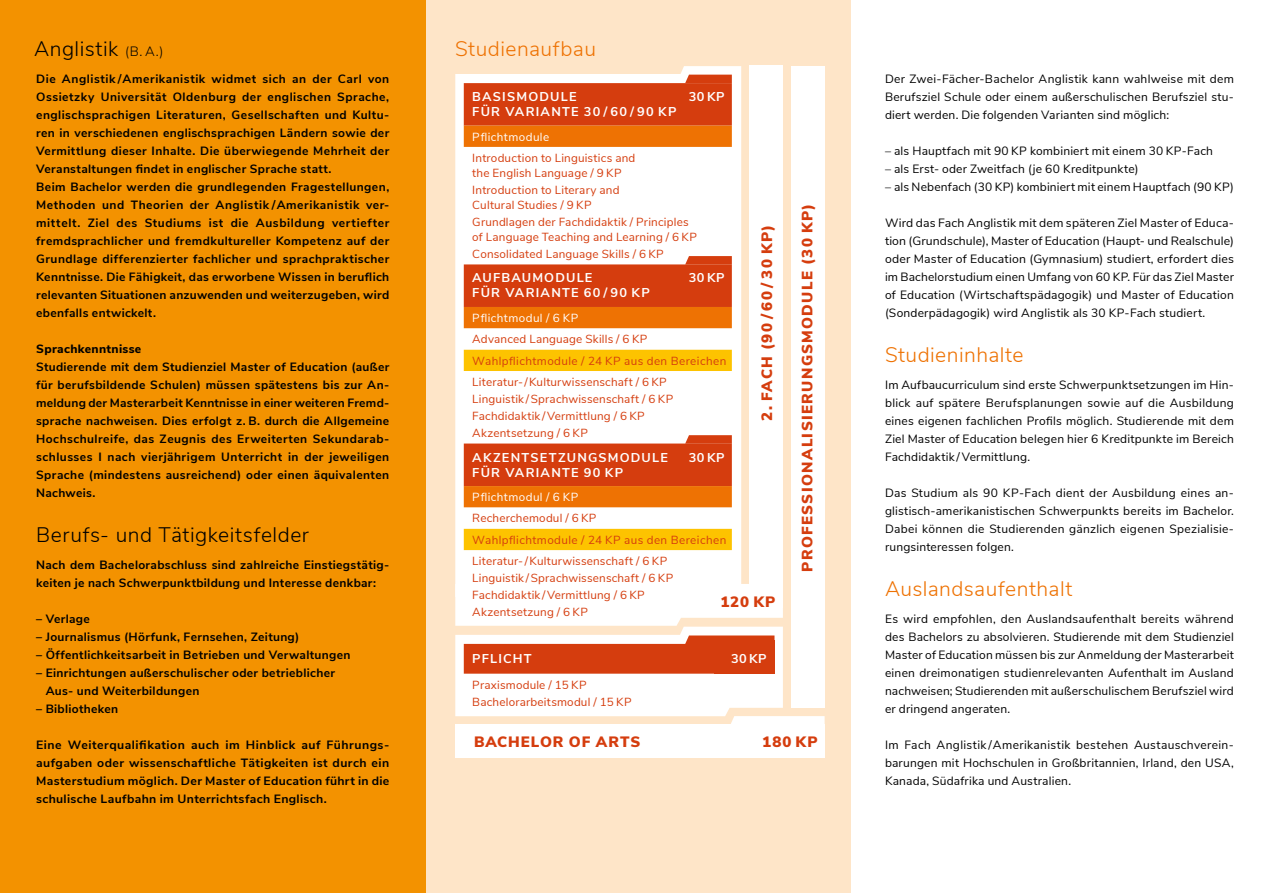
<style>
.page{position:relative;width:1268px;height:893px;background:#fff}
.page>*{position:absolute;margin:0;border:0;box-sizing:border-box;transform-origin:0 0}
.t1{font:300 21px "Nunito Sans";letter-spacing:.02em;color:#ee7203}
.t2{font:300 21px "Nunito Sans";letter-spacing:.025em;color:#000}
.t3{font:900 15px "Nunito Sans";letter-spacing:.085em;color:#d53d0e}
.t4{font:900 15px "Nunito Sans";letter-spacing:.06em;color:#d53d0e}
.t5{font:700 12.75px "Nunito Sans";letter-spacing:.095em;color:#fff}
.t6{font:700 12px/18px "Nunito Sans";letter-spacing:.035em;color:#000}
.t7{font:12px/18px "Nunito Sans";letter-spacing:.015em;color:#000;text-align:justify}
.t8{font:800 12px "Nunito Sans";letter-spacing:.03em;color:#000}
.t9{font:11.7px/17px "Nunito Sans";letter-spacing:.015em;color:#d53d0e}
.t10{font:11.7px "Nunito Sans";letter-spacing:.035em;color:#fff}
.s1{font-size:13.5px}
</style>
<div class="page">
<div style="left:425px;top:0;width:425px;height:893px;background:#fee5c8"></div>
<div style="left:0;top:0;width:425px;height:893px;background:#f39200"></div>
<svg style="left:455px;top:66px;width:286px;height:518px;background:#fefaf5"></svg>
<div style="left:791px;top:66px;width:33px;height:642px;background:#fff"></div>
<div style="left:749px;top:66px;width:33px;height:542px;background:#fff"></div>
<svg style="left:463px;top:83px;width:268px;height:501px;background:#e79479"></svg>
<svg style="left:463px;top:126px;width:268px;height:224px;background:#f3bfa1"></svg>
<svg style="left:463px;top:350px;width:268px;height:200px;background:#f3b97a"></svg>
<div style="left:455px;top:725px;width:369px;height:33px;background:#fff"></div>
<svg style="left:685px;top:75px;width:46px;height:8px"></svg>
<svg style="left:685px;top:256px;width:46px;height:9px"></svg>
<svg style="left:685px;top:435px;width:46px;height:9px"></svg>
<svg style="left:455px;top:584px;width:369px;height:141px"></svg>
<div style="left:713px;top:640px;width:61px;height:34px;background:#d53d0e"></div>
<h1 class="t2" style="left:34px;top:33px;width:131px">Anglistik <span class="s1">(B. A.)</span></h1>
<p class="t6" style="left:36px;top:69px;width:354px">Die Anglistik / Amerikanistik widmet sich an der Carl von Ossietzky Universität Oldenburg der englischen Sprache, englischsprachigen Literaturen, Gesellschaften und Kultu&shy;ren in verschiedenen englischsprachigen Ländern sowie der Vermittlung dieser Inhalte. Die überwiegende Mehrheit der Veranstaltungen findet in englischer Sprache statt.<br>Beim Bachelor werden die grundlegenden Fragestellungen, Methoden und Theorien der Anglistik / Amerikanistik ver&shy;mittelt. Ziel des Studiums ist die Ausbildung vertiefter fremdsprachlicher und fremdkultureller Kompetenz auf der Grundlage differenzierter fachlicher und sprachpraktischer Kenntnisse. Die Fähigkeit, das erworbene Wissen in beruflich relevanten Situationen anzuwenden und weiterzugeben, wird ebenfalls entwickelt.</p>
<p class="t8" style="left:36px;top:340px;width:107px">Sprachkenntnisse</p>
<p class="t6" style="left:36px;top:357px;width:354px;text-align:justify">Studierende mit dem Studienziel Master of Education (außer für berufsbildende Schulen) müssen spätestens bis zur An&shy;meldung der Masterarbeit Kenntnisse in einer weiteren Fremd&shy;sprache nachweisen. Dies erfolgt z. B. durch die Allgemeine Hochschulreife, das Zeugnis des Erweiterten Sekundarab&shy;schlusses I nach vierjährigem Unterricht in der jeweiligen Sprache (mindestens ausreichend) oder einen äquivalenten Nachweis.</p>
<h1 class="t2" style="left:36px;top:519px;width:274px">Berufs- und Tätigkeitsfelder</h1>
<p class="t6" style="left:36px;top:555px;width:354px">Nach dem Bachelorabschluss sind zahlreiche Einstiegstätig&shy;keiten je nach Schwerpunktbildung und Interesse denkbar:</p>
<p class="t6" style="left:36px;top:609px;width:55px">– Verlage</p>
<p class="t6" style="left:36px;top:627px;width:264px">– Journalismus (Hörfunk, Fernsehen, Zeitung)</p>
<p class="t6" style="left:36px;top:645px;width:316px">– Öffentlichkeitsarbeit in Betrieben und Verwaltungen</p>
<p class="t6" style="left:46px;top:663px;width:291px;text-indent:-9px">– Einrichtungen außerschulischer oder betrieblicher<br>Aus- und Weiterbildungen</p>
<p class="t6" style="left:36px;top:699px;width:84px">– Bibliotheken</p>
<p class="t6" style="left:36px;top:735px;width:354px;text-align:justify">Eine Weiterqualifikation auch im Hinblick auf Führungs&shy;aufgaben oder wissenschaftliche Tätigkeiten ist durch ein Masterstudium möglich. Der Master of Education führt in die schulische Laufbahn im Unterrichtsfach Englisch.</p>
<h1 class="t1" style="left:455px;top:33px;width:142px">Studienaufbau</h1>
<p class="t5" style="left:472px;top:87px;width:106px">BASISMODULE</p>
<p class="t5" style="left:688px;top:87px;width:37px">30 KP</p>
<p class="t5" style="left:472px;top:102px;width:206px">FÜR VARIANTE 30 / 60 / 90 KP</p>
<p class="t10" style="left:472px;top:128px;width:78px">Pflichtmodule</p>
<p class="t9" style="left:472px;top:149px;width:164px;line-height:15px">Introduction to Linguistics and the English Language / 9 KP</p>
<p class="t9" style="left:472px;top:182px;width:149px;line-height:15px">Introduction to Literary and<br>Cultural Studies / 9 KP</p>
<p class="t9" style="left:472px;top:214px;width:226px;line-height:15px">Grundlagen der Fachdidaktik / Principles of Language Teaching and Learning / 6 KP</p>
<p class="t9" style="left:472px;top:245px;width:193px">Consolidated Language Skills / 6 KP</p>
<p class="t5" style="left:472px;top:269px;width:122px">AUFBAUMODULE</p>
<p class="t5" style="left:688px;top:269px;width:37px">30 KP</p>
<p class="t5" style="left:472px;top:284px;width:179px">FÜR VARIANTE 60 / 90 KP</p>
<p class="t10" style="left:472px;top:309px;width:108px">Pflichtmodul / 6 KP</p>
<p class="t9" style="left:472px;top:328px;width:255px;line-height:21.5px">Advanced Language Skills / 6 KP<br>Wahlpflichtmodule / 24 KP aus den Bereichen<br>Literatur- / Kulturwissenschaft / 6 KP</p>
<p class="t9" style="left:472px;top:390px;width:202px">Linguistik / Sprachwissenschaft / 6 KP<br>Fachdidaktik / Vermittlung / 6 KP<br>Akzentsetzung / 6 KP</p>
<p class="t5" style="left:472px;top:448px;width:197px">AKZENTSETZUNGSMODULE</p>
<p class="t5" style="left:688px;top:448px;width:37px">30 KP</p>
<p class="t5" style="left:472px;top:463px;width:152px">FÜR VARIANTE 90 KP</p>
<p class="t10" style="left:472px;top:488px;width:108px">Pflichtmodul / 6 KP</p>
<p class="t9" style="left:472px;top:507px;width:255px;line-height:21.5px">Recherchemodul / 6 KP<br>Wahlpflichtmodule / 24 KP aus den Bereichen<br>Literatur- / Kulturwissenschaft / 6 KP</p>
<p class="t9" style="left:472px;top:569px;width:202px">Linguistik / Sprachwissenschaft / 6 KP<br>Fachdidaktik / Vermittlung / 6 KP<br>Akzentsetzung / 6 KP</p>
<p class="t5" style="left:472px;top:649px;width:61px">PFLICHT</p>
<p class="t9" style="left:472px;top:675px;width:161px">Praxismodule / 15 KP<br>Bachelorarbeitsmodul / 15 KP</p>
<p class="t4" style="left:474px;top:731px;width:168px">BACHELOR OF ARTS</p>
<p class="t3" style="left:762px;top:731px;width:57px">180 KP</p>
<p class="t3" style="left:796px;top:572px;width:369px;rotate:-90deg">PROFESSIONALISIERUNGSMODULE (30 KP)</p>
<p class="t3" style="left:755px;top:421px;width:198px;rotate:-90deg">2. FACH (90 / 60 / 30 KP)</p>
<p class="t3" style="left:720px;top:591px;width:56px">120 KP</p>
<p class="t5" style="left:731px;top:649px;width:37px">30 KP</p>
<p class="t7" style="left:884px;top:69px;width:350px">Der Zwei-Fächer-Bachelor Anglistik kann wahlweise mit dem Berufsziel Schule oder einem außerschulischen Berufsziel stu&shy;diert werden. Die folgenden Varianten sind möglich:</p>
<p class="t7" style="left:884px;top:141px;width:329px">– als Hauptfach mit 90 KP kombiniert mit einem 30 KP-Fach</p>
<p class="t7" style="left:884px;top:159px;width:255px">– als Erst- oder Zweitfach (je 60 Kreditpunkte)</p>
<p class="t7" style="left:884px;top:177px;width:350px">– als Nebenfach (30 KP) kombiniert mit einem Hauptfach (90 KP)</p>
<p class="t7" style="left:884px;top:213px;width:350px">Wird das Fach Anglistik mit dem späteren Ziel Master of Educa&shy;tion (Grundschule), Master of Education (Haupt- und Realschule) oder Master of Education (Gymnasium) studiert, erfordert dies im Bachelorstudium einen Umfang von 60 KP. Für das Ziel Master of Education (Wirtschaftspädagogik) und Master of Education (Sonderpädagogik) wird Anglistik als 30 KP-Fach studiert.</p>
<h1 class="t1" style="left:884px;top:339px;width:140px">Studieninhalte</h1>
<p class="t7" style="left:884px;top:375px;width:350px">Im Aufbaucurriculum sind erste Schwerpunktsetzungen im Hin&shy;blick auf spätere Berufsplanungen sowie auf die Ausbildung eines eigenen fachlichen Profils möglich. Studierende mit dem Ziel Master of Education belegen hier 6 Kreditpunkte im Bereich Fachdidaktik / Vermittlung.</p>
<p class="t7" style="left:884px;top:483px;width:350px;text-align:left">Das Studium als 90 KP-Fach dient der Ausbildung eines an&shy;glistisch-amerikanistischen Schwerpunkts bereits im Bachelor.<br>Dabei können die Studierenden gänzlich eigenen Spezialisie&shy;rungsinteressen folgen.</p>
<h1 class="t1" style="left:884px;top:573px;width:189px">Auslandsaufenthalt</h1>
<p class="t7" style="left:884px;top:609px;width:350px">Es wird empfohlen, den Auslandsaufenthalt bereits während des Bachelors zu absolvieren. Studierende mit dem Studienziel Master of Education müssen bis zur Anmeldung der Masterarbeit einen dreimonatigen studienrelevanten Aufenthalt im Ausland nachweisen; Studierenden mit außerschulischem Berufsziel wird er dringend angeraten.</p>
<p class="t7" style="left:884px;top:735px;width:350px">Im Fach Anglistik / Amerikanistik bestehen Austauschverein&shy;barungen mit Hochschulen in Großbritannien, Irland, den USA, Kanada, Südafrika und Australien.</p>
</div>
